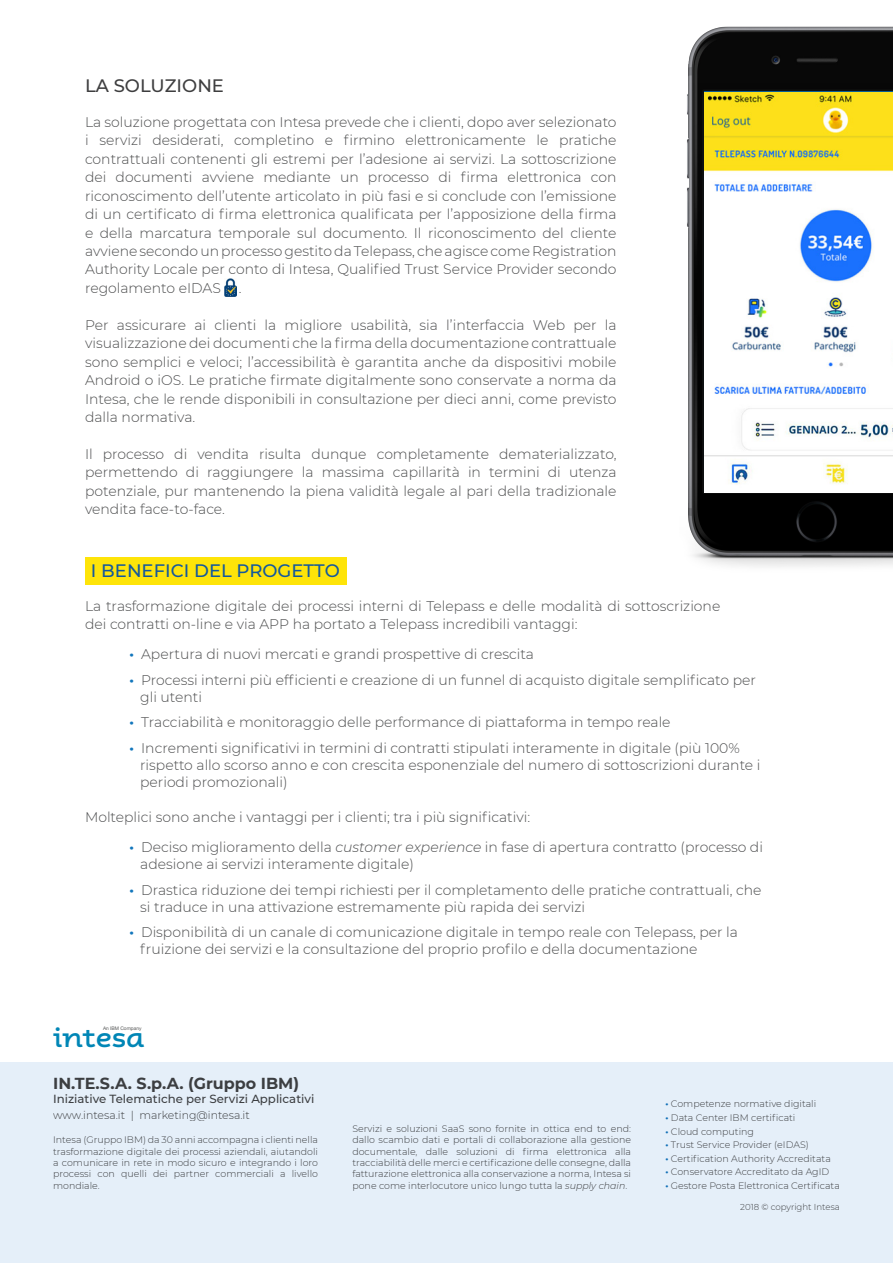
<style>
.page{position:relative;width:893px;height:1263px;background:#fff}
.page>*{position:absolute;margin:0;border:0;box-sizing:border-box;transform-origin:0 0}
.t1{font:700 28.05px "Aspect";color:#0086b6}
.t2{font:500 18px "Montserrat";color:#13589d}
.t3{font:500 18px "Montserrat";color:#3e3e3f}
.t4{font:700 15.9px "Montserrat";color:#434343}
.t5{font:300 13.95px/18.5px "Montserrat";color:#4b4c4d;text-align:justify}
.t6{font:500 11.7px "Montserrat";color:#434343}
.t7{font:300 10.95px "Montserrat";color:#434343}
.t8{font:300 9.45px/11.4px "Montserrat";color:#434343;text-align:justify}
.t9{font:300 8.7px "Montserrat";color:#434343}
.t10{font:4.8px "Helvetica Neue";color:#545555}
.s1{font-weight:800;color:#1176bc}
.s2{font-style:italic}
</style>
<div class="page">
<div style="left:85px;top:557px;width:262px;height:28px;background:#fee409"></div>
<img style="left:224px;top:279px;width:12px;height:17px">
<img style="left:687px;top:26px;width:206px;height:541px">
<div style="left:0;top:1062px;width:893px;height:201px;background:#e5eff9"></div>
<img style="left:705px;top:92px;width:188px;height:400px">
<p class="t3" style="left:85px;top:73px;width:140px">LA SOLUZIONE</p>
<p class="t5" style="left:85px;top:112px;width:533px">La soluzione progettata con Intesa prevede che i clienti, dopo aver selezionato i servizi desiderati, completino e firmino elettronicamente le pratiche contrattuali contenenti gli estremi per l’adesione ai servizi. La sottoscrizione dei documenti avviene mediante un processo di firma elettronica con riconoscimento dell’utente articolato in più fasi e si conclude con l’emissione di un certificato di firma elettronica qualificata per l’apposizione della firma e della marcatura temporale sul documento. Il riconoscimento del cliente avviene secondo un processo gestito da Telepass, che agisce come Registration Authority Locale per conto di Intesa, Qualified Trust Service Provider secondo regolamento eIDAS</p>
<p class="t5" style="left:239px;top:278px;width:4px">.</p>
<p class="t5" style="left:85px;top:315px;width:533px">Per assicurare ai clienti la migliore usabilità, sia l’interfaccia Web per la visualizzazione dei documenti che la firma della documentazione contrattuale sono semplici e veloci; l’accessibilità è garantita anche da dispositivi mobile Android o iOS. Le pratiche firmate digitalmente sono conservate a norma da Intesa, che le rende disponibili in consultazione per dieci anni, come previsto dalla normativa.</p>
<p class="t5" style="left:85px;top:444px;width:533px">Il processo di vendita risulta dunque completamente dematerializzato, permettendo di raggiungere la massima capillarità in termini di utenza potenziale, pur mantenendo la piena validità legale al pari della tradizionale vendita face-to-face.</p>
<p class="t2" style="left:91px;top:558px;width:250px">I BENEFICI DEL PROGETTO</p>
<p class="t5" style="left:85px;top:596px;width:637px">La trasformazione digitale dei processi interni di Telepass e delle modalità di sottoscrizione dei contratti on-line e via APP ha portato a Telepass incredibili vantaggi:</p>
<p class="t5" style="left:129px;top:644px;width:406px"><span class="s1">·</span> Apertura di nuovi mercati e grandi prospettive di crescita</p>
<p class="t5" style="left:129px;top:670px;width:628px"><span class="s1">·</span> Processi interni più efficienti e creazione di un funnel di acquisto digitale semplificato per</p>
<p class="t5" style="left:140px;top:687px;width:63px">gli utenti</p>
<p class="t5" style="left:129px;top:713px;width:543px"><span class="s1">·</span> Tracciabilità e monitoraggio delle performance di piattaforma in tempo reale</p>
<p class="t5" style="left:129px;top:738px;width:612px"><span class="s1">·</span> Incrementi significativi in termini di contratti stipulati interamente in digitale (più 100%</p>
<p class="t5" style="left:140px;top:755px;width:622px">rispetto allo scorso anno e con crescita esponenziale del numero di sottoscrizioni durante i</p>
<p class="t5" style="left:140px;top:772px;width:149px">periodi promozionali)</p>
<p class="t5" style="left:85px;top:807px;width:447px">Molteplici sono anche i vantaggi per i clienti; tra i più significativi:</p>
<p class="t5" style="left:129px;top:838px;width:635px"><span class="s1">·</span> Deciso miglioramento della <span class="s2">customer experience</span> in fase di apertura contratto (processo di</p>
<p class="t5" style="left:140px;top:854px;width:275px">adesione ai servizi interamente digitale)</p>
<p class="t5" style="left:129px;top:880px;width:633px"><span class="s1">·</span> Drastica riduzione dei tempi richiesti per il completamento delle pratiche contrattuali, che</p>
<p class="t5" style="left:140px;top:897px;width:446px">si traduce in una attivazione estremamente più rapida dei servizi</p>
<p class="t5" style="left:129px;top:923px;width:610px"><span class="s1">·</span> Disponibilità di un canale di comunicazione digitale in tempo reale con Telepass, per la</p>
<p class="t5" style="left:140px;top:939px;width:559px">fruizione dei servizi e la consultazione del proprio profilo e della documentazione</p>
<p class="t10" style="left:103px;top:1025px;width:40px">An IBM Company</p>
<p class="t1" style="left:53px;top:1021px;width:93px">intesa</p>
<p class="t4" style="left:53px;top:1071px;width:248px">IN.TE.S.A. S.p.A. (Gruppo IBM)</p>
<p class="t6" style="left:53px;top:1091px;width:263px">Iniziative Telematiche per Servizi Applicativi</p>
<p class="t7" style="left:53px;top:1107px;width:198px">www.intesa.it | marketing@intesa.it</p>
<p class="t8" style="left:53px;top:1134px;width:266px">Intesa (Gruppo IBM) da 30 anni accompagna i clienti nella trasformazione digitale dei processi aziendali, aiutandoli a comunicare in rete in modo sicuro e integrando i loro processi con quelli dei partner commerciali a livello mondiale.</p>
<p class="t8" style="left:352px;top:1122px;width:280px">Servizi e soluzioni SaaS sono fornite in ottica end to end: dallo scambio dati e portali di collaborazione alla gestione documentale, dalle soluzioni di firma elettronica alla tracciabilità delle merci e certificazione delle consegne, dalla fatturazione elettronica alla conservazione a norma, Intesa si pone come interlocutore unico lungo tutta la <span class="s2">supply chain</span>.</p>
<p class="t8" style="left:665px;top:1097px;width:176px;line-height:13.5px;text-align:left"><span class="s1">·</span> Competenze normative digitali<br><span class="s1">·</span> Data Center IBM certificati<br><span class="s1">·</span> Cloud computing<br><span class="s1">·</span> Trust Service Provider (eIDAS)<br><span class="s1">·</span> Certification Authority Accreditata<br><span class="s1">·</span> Conservatore Accreditato da AgID<br><span class="s1">·</span> Gestore Posta Elettronica Certificata</p>
<p class="t9" style="left:740px;top:1201px;width:101px">2018 © copyright Intesa</p>
</div>
